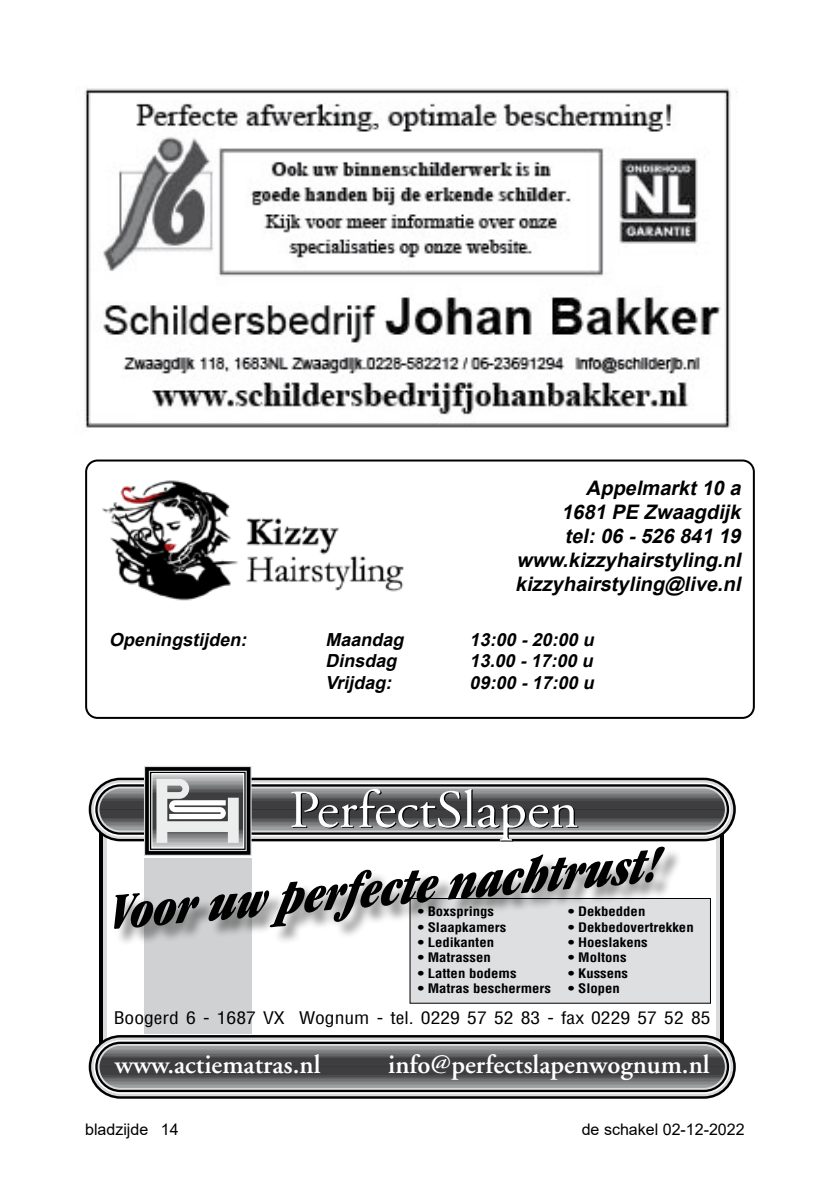
<style>
.page{position:relative;width:840px;height:1191px;background:#fff}
.page>*{position:absolute;margin:0;border:0;box-sizing:border-box;transform-origin:0 0}
.t1{font:italic ultra-condensed 53px "Garamond";color:#000;scale:.87 1}
.t2{font:600 26.6px "Adobe Garamond";color:#fff}
.t3{font:italic 700 20px/24px "Arial";color:#000;text-align:right}
.t4{font:italic 700 18px "Arial";color:#000}
.t5{font:condensed 17px "Helvetica";color:#000;scale:1.15 1}
.t6{font:16px "Arial";color:#000}
.t7{font:700 condensed 12.8px "Helvetica";color:#000;scale:1.15 1}
</style>
<div class="page">
<div style="left:89px;top:777px;width:646px;height:64px;background:#000;border-radius:32px"></div>
<svg style="left:91px;top:780px;width:641px;height:59px;fill:#d9dadb"></svg>
<svg style="left:94px;top:782px;width:636px;height:54px"></svg>
<div style="left:95px;top:784px;width:633px;height:50px;border:2px solid #000;border-radius:24px"></div>
<div style="left:98px;top:801px;width:627px;height:8px;background:#3e3d40"></div>
<hr style="left:98px;top:800px;width:627px;height:2px;background:#3e3d40">
<hr style="left:98px;top:799px;width:627px;height:1px;background:#4b4b4d">
<hr style="left:98px;top:798px;width:627px;height:1px;background:#58585a">
<hr style="left:98px;top:796px;width:627px;height:1px;background:#646567">
<hr style="left:98px;top:795px;width:627px;height:1px;background:#707172">
<hr style="left:98px;top:793px;width:627px;height:2px;background:#7b7c7e">
<hr style="left:98px;top:792px;width:627px;height:1px;background:#87888a">
<hr style="left:98px;top:791px;width:627px;height:1px;background:#929395">
<hr style="left:98px;top:789px;width:627px;height:2px;background:#9c9e9f">
<hr style="left:98px;top:787px;width:627px;height:3px;background:#9c9e9f">
<div style="left:98px;top:809px;width:627px;height:8px;background:#3e3d40"></div>
<hr style="left:98px;top:817px;width:627px;height:1px;background:#3e3d40">
<hr style="left:98px;top:818px;width:627px;height:1px;background:#4b4b4d">
<hr style="left:98px;top:819px;width:627px;height:2px;background:#58585a">
<hr style="left:98px;top:821px;width:627px;height:1px;background:#646567">
<hr style="left:98px;top:822px;width:627px;height:1px;background:#707172">
<hr style="left:98px;top:823px;width:627px;height:2px;background:#7b7c7e">
<hr style="left:98px;top:825px;width:627px;height:1px;background:#87888a">
<hr style="left:98px;top:826px;width:627px;height:1px;background:#929395">
<hr style="left:98px;top:828px;width:627px;height:3px;background:#9c9e9f">
<div style="left:98px;top:786px;width:628px;height:46px;border:2px solid #d9dadb;border-radius:22px"></div>
<svg style="left:146px;top:768px;width:103px;height:80px"></svg>
<div style="left:144px;top:766px;width:107px;height:90px;border:1px solid #d9dadb"></div>
<div style="left:149px;top:770px;width:97px;height:81px;border:1px solid #d9dadb"></div>
<div style="left:152px;top:793px;width:91px;height:17px;background:#3e3d40"></div>
<hr style="left:152px;top:792px;width:91px;height:2px;background:#3e3d40">
<hr style="left:152px;top:791px;width:91px;height:1px;background:#4a4a4d">
<hr style="left:152px;top:790px;width:91px;height:1px;background:#565658">
<hr style="left:152px;top:788px;width:91px;height:2px;background:#616264">
<hr style="left:152px;top:787px;width:91px;height:1px;background:#6d6e6f">
<hr style="left:152px;top:786px;width:91px;height:1px;background:#77787a">
<hr style="left:152px;top:784px;width:91px;height:2px;background:#828385">
<hr style="left:152px;top:783px;width:91px;height:1px;background:#8d8e90">
<hr style="left:152px;top:782px;width:91px;height:1px;background:#96989a">
<hr style="left:152px;top:780px;width:91px;height:2px;background:#a1a2a4">
<hr style="left:152px;top:779px;width:91px;height:1px;background:#aaacae">
<hr style="left:152px;top:778px;width:91px;height:1px;background:#b4b5b7">
<hr style="left:152px;top:776px;width:91px;height:2px;background:#bdbfc0">
<hr style="left:152px;top:775px;width:91px;height:1px;background:#c7c8c9">
<div style="left:152px;top:810px;width:91px;height:18px;background:#3e3d40"></div>
<hr style="left:152px;top:827px;width:91px;height:2px;background:#3e3d40">
<hr style="left:152px;top:829px;width:91px;height:1px;background:#4a4a4d">
<hr style="left:152px;top:830px;width:91px;height:1px;background:#565658">
<hr style="left:152px;top:831px;width:91px;height:2px;background:#616264">
<hr style="left:152px;top:833px;width:91px;height:1px;background:#6d6e6f">
<hr style="left:152px;top:834px;width:91px;height:1px;background:#77787a">
<hr style="left:152px;top:835px;width:91px;height:2px;background:#828385">
<hr style="left:152px;top:837px;width:91px;height:1px;background:#8d8e90">
<hr style="left:152px;top:838px;width:91px;height:1px;background:#96989a">
<hr style="left:152px;top:839px;width:91px;height:2px;background:#a1a2a4">
<hr style="left:152px;top:841px;width:91px;height:1px;background:#aaacae">
<hr style="left:152px;top:842px;width:91px;height:1px;background:#b4b5b7">
<hr style="left:152px;top:843px;width:91px;height:2px;background:#bdbfc0">
<hr style="left:152px;top:845px;width:91px;height:1px;background:#c7c8c9">
<div style="left:151px;top:773px;width:93px;height:75px;border:1px solid #fff"></div>
<svg style="left:156px;top:779px;width:82px;height:64px"></svg>
<svg style="left:291px;top:788px;width:287px;height:53px"></svg>
<svg style="left:89px;top:1035px;width:646px;height:63px;fill:#000"></svg>
<svg style="left:91px;top:1037px;width:641px;height:59px;fill:#d9dadb"></svg>
<svg style="left:94px;top:1040px;width:636px;height:53px"></svg>
<div style="left:96px;top:1042px;width:631px;height:49px;background:#4b4b4d;border-radius:24px"></div>
<div style="left:95px;top:1041px;width:633px;height:51px;border:2px solid #000;border-radius:24px"></div>
<div style="left:98px;top:1058px;width:627px;height:8px;background:#3e3d40"></div>
<hr style="left:98px;top:1056px;width:627px;height:1px;background:#4b4b4d">
<hr style="left:98px;top:1055px;width:627px;height:1px;background:#58585a">
<hr style="left:98px;top:1053px;width:627px;height:2px;background:#646567">
<hr style="left:98px;top:1052px;width:627px;height:1px;background:#707172">
<hr style="left:98px;top:1051px;width:627px;height:1px;background:#7b7c7e">
<hr style="left:98px;top:1049px;width:627px;height:2px;background:#87888a">
<hr style="left:98px;top:1048px;width:627px;height:1px;background:#929395">
<hr style="left:98px;top:1047px;width:627px;height:1px;background:#9c9e9f">
<hr style="left:98px;top:1045px;width:627px;height:2px;background:#9c9e9f">
<div style="left:98px;top:1066px;width:627px;height:9px;background:#3e3d40"></div>
<hr style="left:98px;top:1075px;width:627px;height:2px;background:#4b4b4d">
<hr style="left:98px;top:1077px;width:627px;height:1px;background:#58585a">
<hr style="left:98px;top:1078px;width:627px;height:1px;background:#646567">
<hr style="left:98px;top:1079px;width:627px;height:2px;background:#707172">
<hr style="left:98px;top:1081px;width:627px;height:1px;background:#7b7c7e">
<hr style="left:98px;top:1082px;width:627px;height:1px;background:#87888a">
<hr style="left:98px;top:1083px;width:627px;height:2px;background:#929395">
<hr style="left:98px;top:1085px;width:627px;height:3px;background:#9c9e9f">
<div style="left:98px;top:1044px;width:628px;height:45px;border:2px solid #d9dadb;border-radius:22px"></div>
<div style="left:144px;top:858px;width:108px;height:175px;background:#d0d1d2"></div>
<div style="left:410px;top:898px;width:300px;height:105px;background:#dedfe0"></div>
<div style="left:115px;top:848px;width:567px;height:98px;background:#000;opacity:.45"></div>
<img style="left:84px;top:88px;width:647px;height:340px">
<div style="left:85px;top:459px;width:669px;height:260px;border:2px solid #000;border-radius:11px"></div>
<img style="left:102px;top:480px;width:302px;height:121px">
<h3 class="t3" style="left:515px;top:476px;width:232px">Appelmarkt10 a<br>1681 PE Zwaagdijk tel:06 -526 841 19 www.kizzyhairstyling.nl kizzyhairstyling@live.nl</h3>
<h3 class="t4" style="left:109px;top:627px;width:143px">Openingstijden:</h3>
<h3 class="t4" style="left:325px;top:627px;width:84px">Maandag</h3>
<h3 class="t4" style="left:469px;top:627px;width:130px">13:00 -20:00 u</h3>
<h3 class="t4" style="left:325px;top:649px;width:77px">Dinsdag</h3>
<h3 class="t4" style="left:469px;top:649px;width:129px">13.00 -17:00 u</h3>
<h3 class="t4" style="left:325px;top:671px;width:72px">Vrijdag:</h3>
<h3 class="t4" style="left:469px;top:671px;width:130px">09:00 -17:00 u</h3>
<h1 class="t1" style="left:104px;top:883px;width:634px;rotate:-5deg">Voor uw perfecte nachtrust!</h1>
<p class="t7" style="left:417px;top:903px;width:68px">• Boxsprings</p>
<p class="t7" style="left:568px;top:903px;width:68px">• Dekbedden</p>
<p class="t7" style="left:417px;top:919px;width:78px">• Slaapkamers</p>
<p class="t7" style="left:568px;top:919px;width:110px">• Dekbedovertrekken</p>
<p class="t7" style="left:417px;top:934px;width:68px">• Ledikanten</p>
<p class="t7" style="left:568px;top:934px;width:71px">• Hoeslakens</p>
<p class="t7" style="left:417px;top:950px;width:65px">• Matrassen</p>
<p class="t7" style="left:568px;top:950px;width:52px">• Moltons</p>
<p class="t7" style="left:417px;top:965px;width:87px">• Latten bodems</p>
<p class="t7" style="left:568px;top:965px;width:54px">• Kussens</p>
<p class="t7" style="left:417px;top:980px;width:117px">• Matras beschermers</p>
<p class="t7" style="left:568px;top:980px;width:46px">• Slopen</p>
<h3 class="t5" style="left:114px;top:1007px;width:520px">Boogerd 6 - 1687 VX Wognum - tel. 0229 57 52 83 - fax 0229 57 52 85</h3>
<h2 class="t2" style="left:115px;top:1050px;width:207px">www.actiematras.nl</h2>
<h2 class="t2" style="left:388px;top:1050px;width:323px">info@perfectslapenwognum.nl</h2>
<p class="t6" style="left:85px;top:1118px;width:95px">bladzijde 14</p>
<p class="t6" style="left:581px;top:1118px;width:164px">de schakel 02-12-2022</p>
</div>
